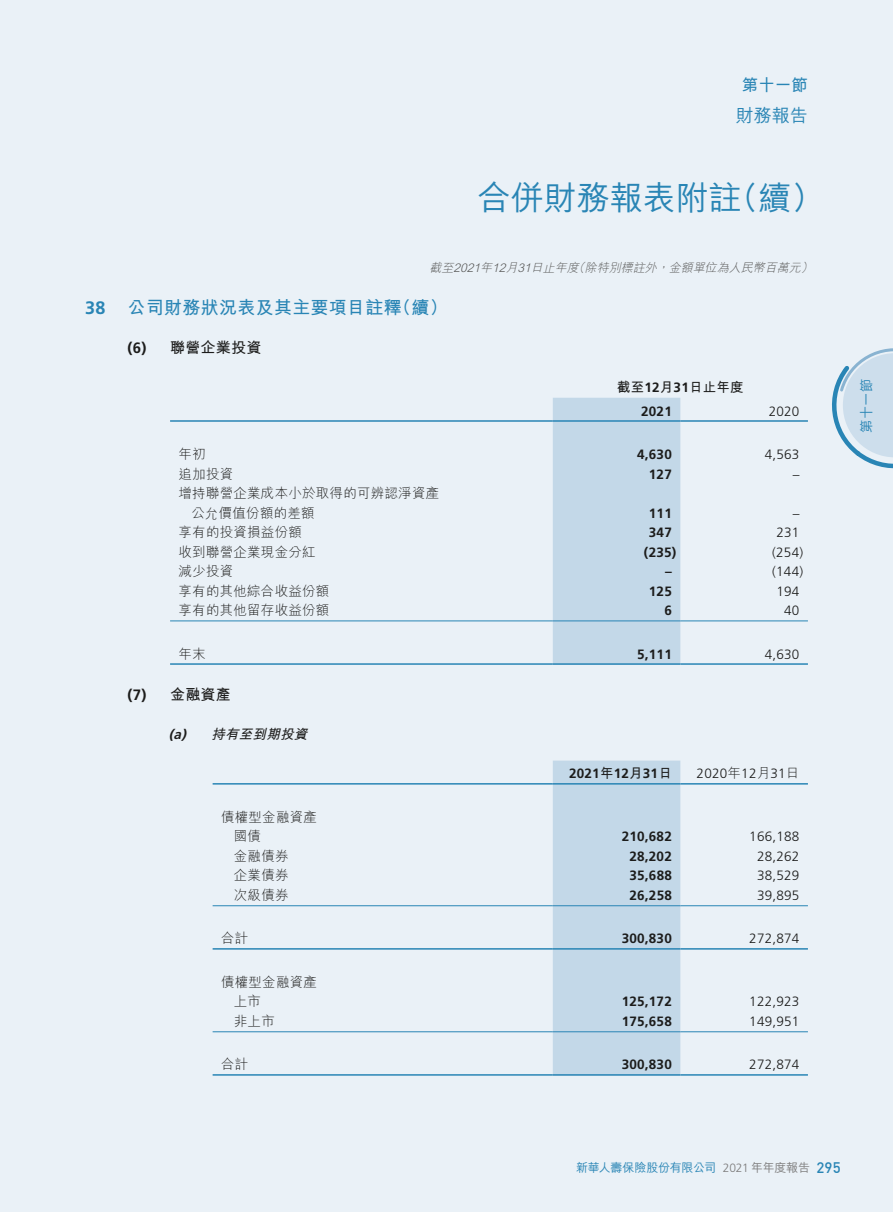
<style>
.page{position:relative;width:893px;height:1212px;background:#eaf1f7}
.page>*{position:absolute;margin:0;border:0;box-sizing:border-box;transform-origin:0 0}
.t1{font:500 33px "M Hei HK";color:#2985b5}
.t2{font:700 18px "M Hei HK";letter-spacing:.015em;color:#2985b5}
.t3{font:500 18px "M Hei HK";color:#2985b5}
.t4{font:700 16.5px "M Hei HK";color:#2985b5}
.t5{font:700 15px "M Hei HK";letter-spacing:.015em;color:#1c1c1b}
.t6{font:300 13.5px/19.5px "M Hei HK";letter-spacing:.015em;color:#1c1c1b}
.t7{font:300 13.5px "Frutiger LT Std";letter-spacing:.015em;color:#1c1c1b}
.t8{font:700 13.5px "Frutiger LT Std";letter-spacing:.015em;color:#1c1c1b}
.t9{font:700 13.5px "M Hei HK";letter-spacing:.015em;color:#1c1c1b}
.t10{font:italic 700 13.5px "M Hei HK";color:#1c1c1b}
.t11{font:500 13.5px "M Hei HK";color:#2985b5}
.t12{font:italic 300 12px "M Hei HK";color:#575756}
.t13{font:500 12px "M Hei HK";letter-spacing:-.02em;color:#2985b5}
.s1{font-family:"Frutiger LT Std"}
.s2{font-family:"M Hei HK"}
.s3{font-family:"Frutiger LT Std";font-weight:300;color:#7c7b7b}
.s4{color:#7c7b7b}
.s5{font-family:"DIN";font-size:15px}
</style>
<div class="page">
<svg style="left:832px;top:348px;width:61px;height:121px"></svg>
<div style="left:553px;top:398px;width:127px;height:265px;background:#c3d8e8"></div>
<hr style="left:170px;top:420px;width:383px;height:2px;background:#2985b5">
<hr style="left:553px;top:420px;width:127px;height:2px;background:#2985b5">
<hr style="left:680px;top:420px;width:128px;height:2px;background:#2985b5">
<hr style="left:170px;top:620px;width:383px;height:1px;background:#2985b5">
<hr style="left:553px;top:620px;width:127px;height:1px;background:#2985b5">
<hr style="left:680px;top:620px;width:128px;height:1px;background:#2985b5">
<hr style="left:170px;top:663px;width:383px;height:2px;background:#2985b5">
<hr style="left:553px;top:663px;width:127px;height:2px;background:#2985b5">
<hr style="left:680px;top:663px;width:128px;height:2px;background:#2985b5">
<div style="left:553px;top:760px;width:127px;height:314px;background:#c3d8e8"></div>
<hr style="left:213px;top:783px;width:340px;height:1px;background:#2985b5">
<hr style="left:553px;top:783px;width:127px;height:1px;background:#2985b5">
<hr style="left:680px;top:783px;width:128px;height:1px;background:#2985b5">
<hr style="left:213px;top:905px;width:340px;height:1px;background:#2985b5">
<hr style="left:553px;top:905px;width:127px;height:1px;background:#2985b5">
<hr style="left:680px;top:905px;width:128px;height:1px;background:#2985b5">
<hr style="left:213px;top:948px;width:340px;height:1px;background:#2985b5">
<hr style="left:553px;top:948px;width:127px;height:1px;background:#2985b5">
<hr style="left:680px;top:948px;width:128px;height:1px;background:#2985b5">
<hr style="left:213px;top:1031px;width:340px;height:1px;background:#2985b5">
<hr style="left:553px;top:1031px;width:127px;height:1px;background:#2985b5">
<hr style="left:680px;top:1031px;width:128px;height:1px;background:#2985b5">
<hr style="left:213px;top:1074px;width:340px;height:2px;background:#2985b5">
<hr style="left:553px;top:1074px;width:127px;height:2px;background:#2985b5">
<hr style="left:680px;top:1074px;width:128px;height:2px;background:#2985b5">
<p class="t4" style="left:742px;top:73px;width:67px">第十一節</p>
<h2 class="t3" style="left:736px;top:103px;width:73px">財務報告</h2>
<h1 class="t1" style="left:478px;top:174px;width:348px">合併財務報表附註（續）</h1>
<p class="t12" style="left:429px;top:259px;width:389px">截至2021年12月31日止年度（除特別標註外，金額單位為人民幣百萬元）</p>
<h2 class="t2" style="left:85px;top:294px;width:364px"><span class="s1">38</span> 公司財務狀況表及其主要項目註釋（續）</h2>
<p class="t5" style="left:128px;top:336px;width:135px"><span class="s1">(6)</span> 聯營企業投資</p>
<p class="t9" style="left:617px;top:377px;width:128px">截至<span class="s1">12</span>月<span class="s1">31</span>日止年度</p>
<p class="t8" style="left:641px;top:403px;width:32px">2021</p>
<p class="t7" style="left:769px;top:403px;width:32px">2020</p>
<p class="t6" style="left:179px;top:444px;width:29px">年初</p>
<p class="t8" style="left:637px;top:446px;width:36px">4,630</p>
<p class="t7" style="left:765px;top:447px;width:36px">4,563</p>
<p class="t6" style="left:179px;top:463px;width:56px">追加投資</p>
<p class="t8" style="left:649px;top:466px;width:24px">127</p>
<p class="t7" style="left:793px;top:466px;width:8px">–</p>
<p class="t6" style="left:191px;top:483px;width:249px;text-indent:-13px">增持聯營企業成本小於取得的可辨認淨資產公允價值份額的差額</p>
<p class="t8" style="left:649px;top:505px;width:24px">111</p>
<p class="t7" style="left:793px;top:505px;width:8px">–</p>
<p class="t6" style="left:179px;top:522px;width:125px">享有的投資損益份額</p>
<p class="t8" style="left:649px;top:524px;width:24px">347</p>
<p class="t7" style="left:776px;top:525px;width:24px">231</p>
<p class="t6" style="left:179px;top:541px;width:139px">收到聯營企業現金分紅</p>
<p class="t8" style="left:644px;top:544px;width:34px">(235)</p>
<p class="t7" style="left:772px;top:544px;width:32px">(254)</p>
<p class="t6" style="left:179px;top:561px;width:56px">減少投資</p>
<p class="t8" style="left:665px;top:563px;width:8px">–</p>
<p class="t7" style="left:772px;top:564px;width:32px">(144)</p>
<p class="t6" style="left:179px;top:580px;width:152px">享有的其他綜合收益份額</p>
<p class="t8" style="left:649px;top:583px;width:24px">125</p>
<p class="t7" style="left:776px;top:583px;width:24px">194</p>
<p class="t6" style="left:179px;top:600px;width:152px">享有的其他留存收益份額</p>
<p class="t8" style="left:664px;top:602px;width:9px">6</p>
<p class="t7" style="left:784px;top:603px;width:17px">40</p>
<p class="t6" style="left:179px;top:643px;width:29px">年末</p>
<p class="t8" style="left:637px;top:646px;width:36px">5,111</p>
<p class="t7" style="left:765px;top:646px;width:36px">4,630</p>
<p class="t5" style="left:128px;top:684px;width:105px"><span class="s1">(7)</span> 金融資產</p>
<p class="t10" style="left:169px;top:724px;width:144px"><span class="s1">(a)</span> 持有至到期投資</p>
<p class="t8" style="left:569px;top:766px;width:104px">2021<span class="s2">年</span>12<span class="s2">月</span>31<span class="s2">日</span></p>
<p class="t7" style="left:697px;top:766px;width:104px">2020<span class="s2">年</span>12<span class="s2">月</span>31<span class="s2">日</span></p>
<p class="t6" style="left:234px;top:807px;width:85px;text-indent:-13px">債權型金融資產國債</p>
<p class="t8" style="left:622px;top:829px;width:52px">210,682</p>
<p class="t7" style="left:749px;top:829px;width:52px">166,188</p>
<p class="t6" style="left:234px;top:846px;width:56px">金融債券</p>
<p class="t8" style="left:629px;top:848px;width:44px">28,202</p>
<p class="t7" style="left:757px;top:848px;width:44px">28,262</p>
<p class="t6" style="left:234px;top:865px;width:56px">企業債券</p>
<p class="t8" style="left:629px;top:868px;width:44px">35,688</p>
<p class="t7" style="left:757px;top:868px;width:44px">38,529</p>
<p class="t6" style="left:234px;top:885px;width:56px">次級債券</p>
<p class="t8" style="left:629px;top:887px;width:44px">26,258</p>
<p class="t7" style="left:757px;top:887px;width:44px">39,895</p>
<p class="t6" style="left:221px;top:928px;width:29px">合計</p>
<p class="t8" style="left:622px;top:931px;width:52px">300,830</p>
<p class="t7" style="left:749px;top:931px;width:52px">272,874</p>
<p class="t6" style="left:234px;top:972px;width:85px;text-indent:-13px">債權型金融資產上市</p>
<p class="t8" style="left:622px;top:994px;width:52px">125,172</p>
<p class="t7" style="left:749px;top:994px;width:52px">122,923</p>
<p class="t6" style="left:234px;top:1011px;width:42px">非上市</p>
<p class="t8" style="left:622px;top:1013px;width:52px">175,658</p>
<p class="t7" style="left:749px;top:1013px;width:52px">149,951</p>
<p class="t6" style="left:221px;top:1054px;width:29px">合計</p>
<p class="t8" style="left:622px;top:1057px;width:52px">300,830</p>
<p class="t7" style="left:749px;top:1057px;width:52px">272,874</p>
<p class="t11" style="left:857px;top:433px;width:55px;rotate:-90deg">第十一節</p>
<p class="t13" style="left:576px;top:1158px;width:266px">新華人壽保險股份有限公司 <span class="s3">2021</span> <span class="s4">年年度報告</span> <span class="s5">295</span></p>
</div>
